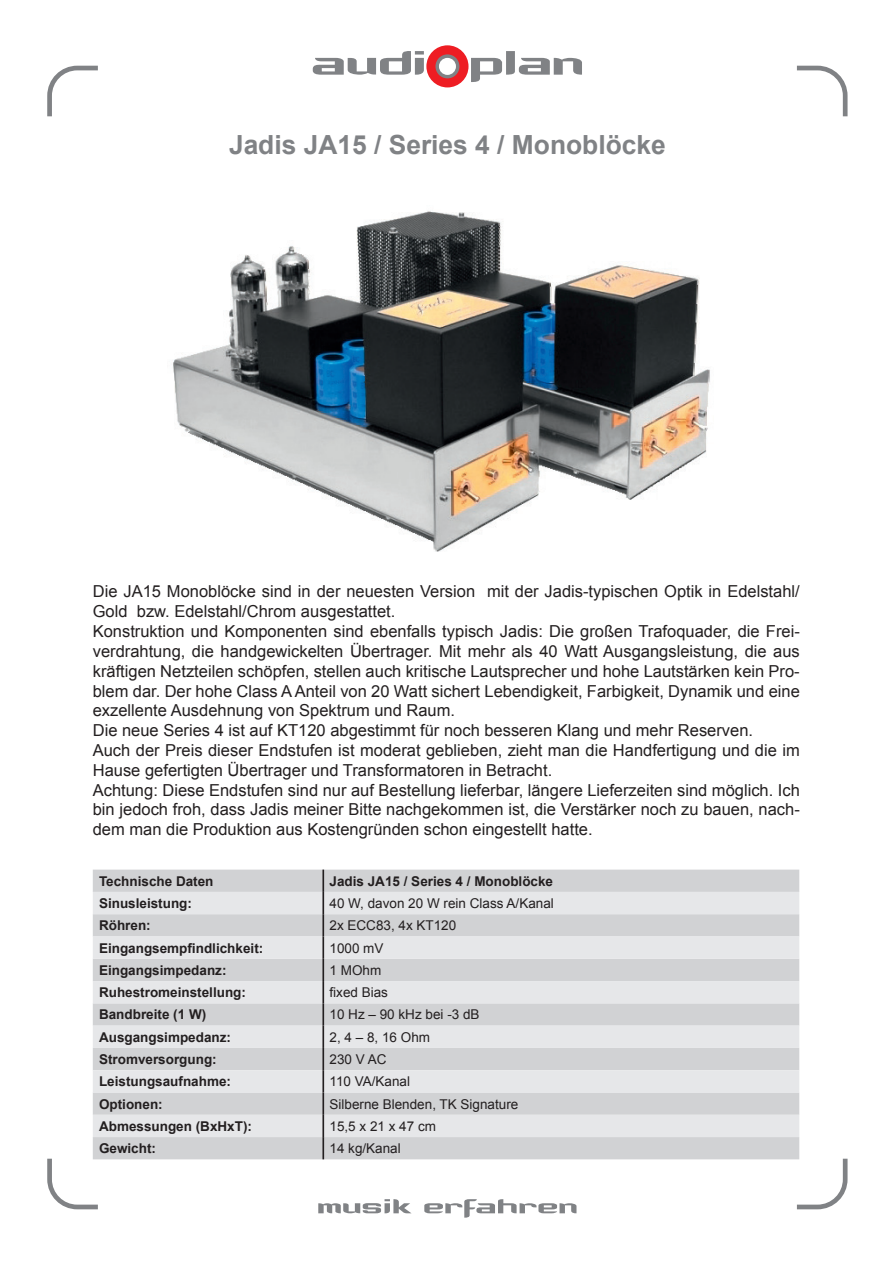
<style>
.page{position:relative;width:893px;height:1263px;background:#fff}
.page>*{position:absolute;margin:0;border:0;box-sizing:border-box;transform-origin:0 0}
.t1{font:700 26.4px "Arial";color:#808285}
.t2{font:16.5px/19.8px "Arial";color:#231f20}
.t3{font:700 13.5px "Arial";color:#231f20}
.t4{font:13.5px "Arial";color:#231f20}
</style>
<div class="page">
<svg style="left:313px;top:45px;width:269px;height:42px"></svg>
<svg style="left:318px;top:1199px;width:93px;height:14px"></svg>
<svg style="left:424px;top:1199px;width:152px;height:18px"></svg>
<svg style="left:47px;top:66px;width:51px;height:50px"></svg>
<svg style="left:797px;top:1159px;width:50px;height:50px"></svg>
<svg style="left:797px;top:66px;width:50px;height:50px"></svg>
<svg style="left:47px;top:1159px;width:51px;height:50px"></svg>
<div style="left:93px;top:870px;width:706px;height:289px;background:#d1d2d4"></div>
<svg style="left:93px;top:892px;width:706px;height:245px;background:#dcdddf"></svg>
<hr style="left:322px;top:870px;width:2px;height:22px;background:#231f20">
<hr style="left:322px;top:892px;width:2px;height:22px;background:#231f20">
<hr style="left:322px;top:914px;width:2px;height:22px;background:#231f20">
<hr style="left:322px;top:936px;width:2px;height:23px;background:#231f20">
<hr style="left:322px;top:959px;width:2px;height:22px;background:#231f20">
<hr style="left:322px;top:981px;width:2px;height:22px;background:#231f20">
<hr style="left:322px;top:1003px;width:2px;height:23px;background:#231f20">
<hr style="left:322px;top:1026px;width:2px;height:22px;background:#231f20">
<hr style="left:322px;top:1048px;width:2px;height:22px;background:#231f20">
<hr style="left:322px;top:1070px;width:2px;height:22px;background:#231f20">
<hr style="left:322px;top:1092px;width:2px;height:23px;background:#231f20">
<hr style="left:322px;top:1115px;width:2px;height:22px;background:#231f20">
<hr style="left:322px;top:1137px;width:2px;height:22px;background:#231f20">
<img style="left:173px;top:211px;width:537px;height:341px">
<h1 class="t1" style="left:229px;top:127px;width:438px">Jadis JA15 / Series 4 / Monoblöcke</h1>
<p class="t2" style="left:93px;top:582px;width:709px">Die JA15 Monoblöcke sind in der neuesten Version mit der Jadis-typischen Optik in Edelstahl/ Gold bzw. Edelstahl/Chrom ausgestattet.<br>Konstruktion und Komponenten sind ebenfalls typisch Jadis: Die großen Trafoquader, die Frei&shy;verdrahtung, die handgewickelten Übertrager. Mit mehr als 40 Watt Ausgangsleistung, die aus kräftigen Netzteilen schöpfen, stellen auch kritische Lautsprecher und hohe Lautstärken kein Pro&shy;blem dar. Der hohe Class A Anteil von 20 Watt sichert Lebendigkeit, Farbigkeit, Dynamik und eine exzellente Ausdehnung von Spektrum und Raum.<br>Die neue Series 4 ist auf KT120 abgestimmt für noch besseren Klang und mehr Reserven.<br>Auch der Preis dieser Endstufen ist moderat geblieben, zieht man die Handfertigung und die im Hause gefertigten Übertrager und Transformatoren in Betracht.<br>Achtung: Diese Endstufen sind nur auf Bestellung lieferbar, längere Lieferzeiten sind möglich. Ich bin jedoch froh, dass Jadis meiner Bitte nachgekommen ist, die Verstärker noch zu bauen, nach&shy;dem man die Produktion aus Kostengründen schon eingestellt hatte.</p>
<p class="t3" style="left:99px;top:872px;width:116px">Technische Daten</p>
<p class="t3" style="left:329px;top:872px;width:225px">Jadis JA15 / Series 4 / Monoblöcke</p>
<p class="t3" style="left:99px;top:894px;width:95px">Sinusleistung:</p>
<p class="t4" style="left:329px;top:894px;width:226px">40 W, davon 20 W rein Class A/Kanal</p>
<p class="t3" style="left:99px;top:917px;width:53px">Röhren:</p>
<p class="t4" style="left:329px;top:917px;width:128px">2x ECC83, 4x KT120</p>
<p class="t3" style="left:99px;top:939px;width:166px">Eingangsempfindlichkeit:</p>
<p class="t4" style="left:329px;top:939px;width:56px">1000 mV</p>
<p class="t3" style="left:99px;top:961px;width:129px">Eingangsimpedanz:</p>
<p class="t4" style="left:329px;top:961px;width:53px">1 MOhm</p>
<p class="t3" style="left:99px;top:983px;width:149px">Ruhestromeinstellung:</p>
<p class="t4" style="left:329px;top:983px;width:60px">fixed Bias</p>
<p class="t3" style="left:99px;top:1006px;width:109px">Bandbreite (1 W)</p>
<p class="t4" style="left:329px;top:1006px;width:152px">10 Hz – 90 kHz bei -3 dB</p>
<p class="t3" style="left:99px;top:1028px;width:134px">Ausgangsimpedanz:</p>
<p class="t4" style="left:329px;top:1028px;width:102px">2, 4 – 8, 16 Ohm</p>
<p class="t3" style="left:99px;top:1050px;width:119px">Stromversorgung:</p>
<p class="t4" style="left:329px;top:1050px;width:59px">230 V AC</p>
<p class="t3" style="left:99px;top:1073px;width:134px">Leistungsaufnahme:</p>
<p class="t4" style="left:329px;top:1073px;width:82px">110 VA/Kanal</p>
<p class="t3" style="left:99px;top:1095px;width:65px">Optionen:</p>
<p class="t4" style="left:329px;top:1095px;width:190px">Silberne Blenden, TK Signature</p>
<p class="t3" style="left:99px;top:1117px;width:155px">Abmessungen (BxHxT):</p>
<p class="t4" style="left:329px;top:1117px;width:108px">15,5 x 21 x 47 cm</p>
<p class="t3" style="left:99px;top:1139px;width:59px">Gewicht:</p>
<p class="t4" style="left:329px;top:1139px;width:73px">14 kg/Kanal</p>
</div>
